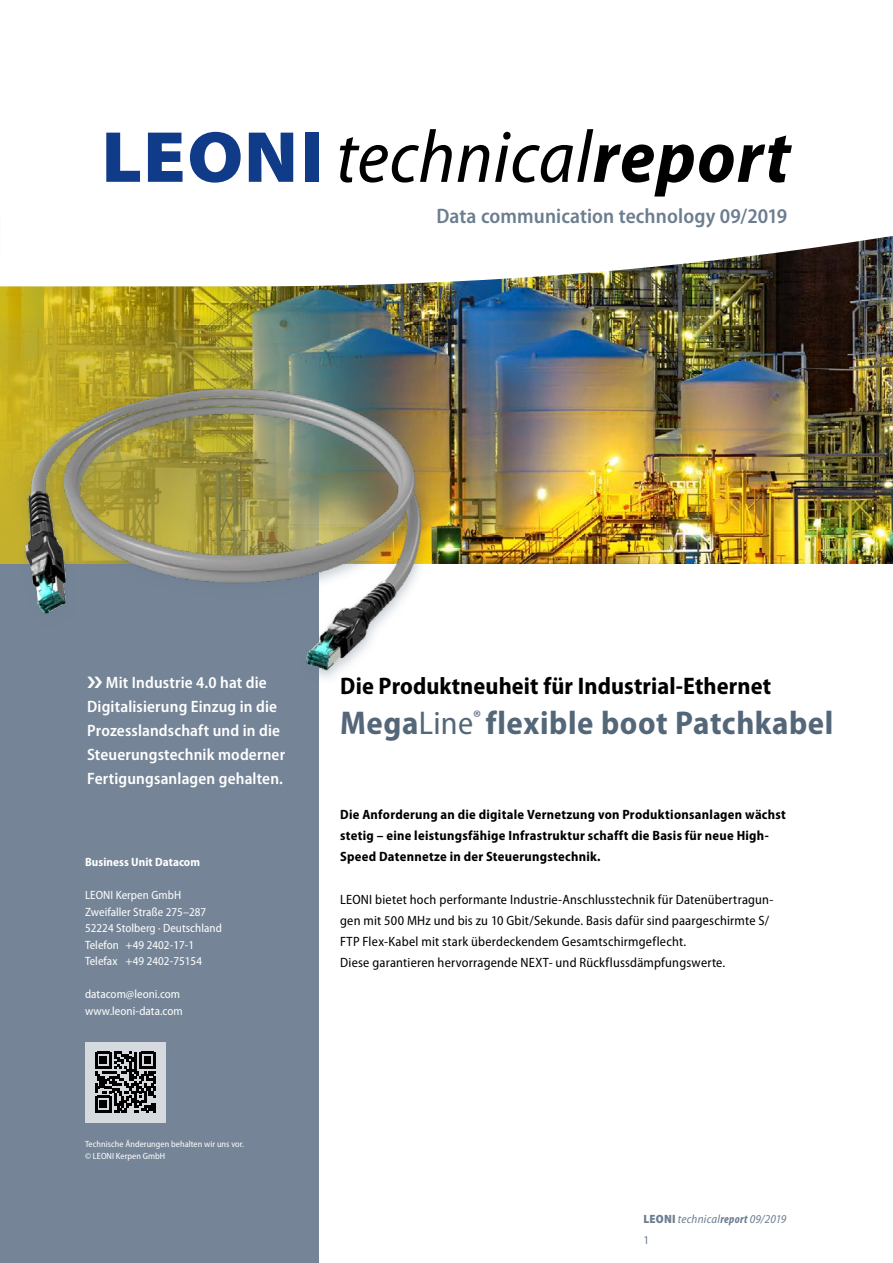
<style>
.page{position:relative;width:893px;height:1263px;background:#fff}
.page>*{position:absolute;margin:0;border:0;box-sizing:border-box;transform-origin:0 0}
.t1{font:italic semi-condensed 74.7px "Myriad Pro";letter-spacing:.01em;color:#000}
.t2{font:700 semi-condensed 33px "Myriad Pro";letter-spacing:.02em;color:#546779}
.t3{font:700 semi-condensed 24px "Myriad Pro";letter-spacing:.005em;color:#000}
.t4{font:600 semi-condensed 21px "Myriad Pro";letter-spacing:.005em;color:#6c7d90}
.t5{font:600 semi-condensed 16.5px/24px "Myriad Pro";letter-spacing:.01em;color:#fff;text-align:center}
.t6{font:semi-condensed 13.5px/21.3px "Myriad Pro";letter-spacing:.015em;color:#000}
.t7{font:700 semi-condensed 13.5px/21.3px "Myriad Pro";letter-spacing:.02em;color:#000}
.t8{font:semi-condensed 12px/16.5px "Myriad Pro";letter-spacing:.005em;color:#fff}
.t9{font:italic semi-condensed 12px/21.3px "Myriad Pro";letter-spacing:.015em;color:#6c7d90}
.t10{font:700 semi-condensed 12px "Myriad Pro";letter-spacing:.005em;color:#fff}
.t11{font:semi-condensed 9px/12px "Myriad Pro";letter-spacing:.005em;color:#fff}
.s1{font-weight:700}
.s2{font-weight:400}
.s3{font-weight:900;font-style:normal}
.s4{font-weight:700;font-stretch:condensed}
.s5{font-style:normal}
</style>
<div class="page">
<img style="left:319px;top:286px;width:574px;height:277px">
<svg style="left:106px;top:131px;width:787px;height:155px"></svg>
<svg style="left:0;top:286px;width:319px;height:977px;background:#7d8986"></svg>
<svg style="left:106px;top:133px;width:34px;height:49px"></svg>
<svg style="left:148px;top:133px;width:35px;height:49px"></svg>
<svg style="left:190px;top:132px;width:51px;height:51px"></svg>
<svg style="left:249px;top:133px;width:44px;height:49px"></svg>
<div style="left:305px;top:133px;width:14px;height:49px;background:#0f3b89"></div>
<img style="left:16px;top:384px;width:418px;height:316px">
<div style="left:85px;top:1042px;width:81px;height:81px;background:#d5dadf"></div>
<svg style="left:95px;top:1052px;width:61px;height:61px"></svg>
<svg style="left:88px;top:677px;width:14px;height:11px"></svg>
<h1 class="t1" style="left:336px;top:111px;width:456px">technical<span class="s1">report</span></h1>
<h3 class="t4" style="left:436px;top:203px;width:352px">Data communication technology 09/2019</h3>
<p class="t5" style="left:87px;top:670px;width:200px">Mit Industrie 4.0 hat die<br>Digitalisierung Einzug in die<br>Prozesslandschaft und in die<br>Steuerungstechnik moderner<br>Fertigungsanlagen gehalten.</p>
<p class="t10" style="left:85px;top:854px;width:117px">Business Unit Datacom</p>
<p class="t8" style="left:85px;top:887px;width:138px">LEONI Kerpen GmbH<br>Zweifaller Straße 275–287<br>52224 Stolberg · Deutschland<br>Telefon +49 2402-17-1<br>Telefax +49 2402-75154</p>
<p class="t8" style="left:85px;top:986px;width:99px">datacom@leoni.com www.leoni-data.com</p>
<p class="t11" style="left:85px;top:1138px;width:160px">Technische Änderungen behalten wir uns vor. © LEONI Kerpen GmbH</p>
<h3 class="t3" style="left:340px;top:670px;width:432px">Die Produktneuheit für Industrial-Ethernet</h3>
<h2 class="t2" style="left:340px;top:702px;width:495px">Mega<span class="s2">Line</span><sup>®</sup> flexible boot Patchkabel</h2>
<p class="t7" style="left:340px;top:803px;width:447px">Die Anforderung an die digitale Vernetzung von Produktionsanlagen wächst stetig – eine leistungsfähige Infrastruktur schafft die Basis für neue High-<br>Speed Datennetze in der Steuerungstechnik.</p>
<p class="t6" style="left:340px;top:888px;width:435px">LEONI bietet hoch performante Industrie-Anschlusstechnik für Datenübertragun&shy;gen mit 500 MHz und bis zu 10 Gbit/Sekunde. Basis dafür sind paargeschirmte S/ FTP Flex-Kabel mit stark überdeckendem Gesamtschirmgeflecht.<br>Diese garantieren hervorragende NEXT- und Rückflussdämpfungswerte.</p>
<p class="t9" style="left:644px;top:1208px;width:144px"><span class="s3">LEONI</span> technical<span class="s4">report</span> 09/2019<br><span class="s5">1</span></p>
</div>
